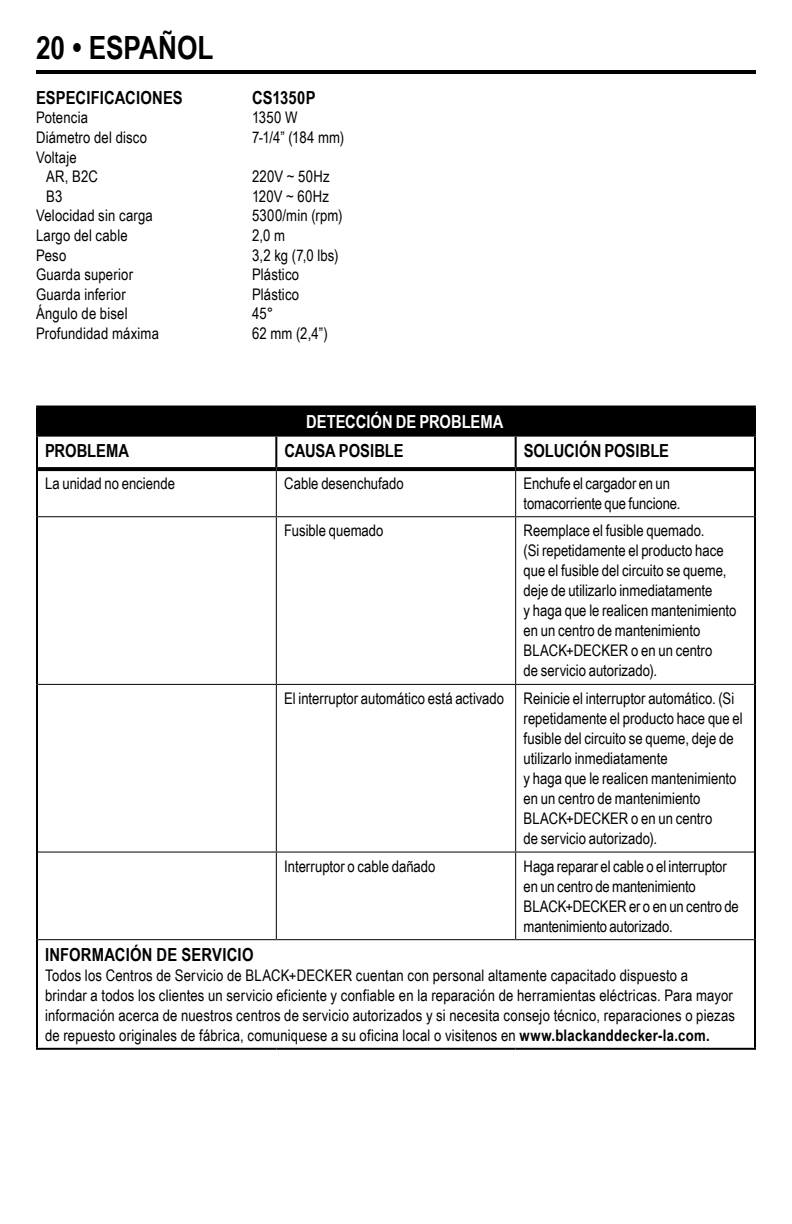
<style>
.page{position:relative;width:792px;height:1224px;background:#fff}
.page>*{position:absolute;margin:0;border:0;box-sizing:border-box;transform-origin:0 0}
.t1{font:700 32px "Arial Narrow";letter-spacing:-.005em;color:#000}
.t2{font:700 18px "Arial Narrow";letter-spacing:.005em;color:#000}
.t3{font:700 18px "Arial Narrow";color:#fff}
.t4{font:16px/20px "Arial Narrow";color:#000}
.t5{font:16px "Arial Narrow";letter-spacing:.02em;color:#000}
.s1{font-weight:700}
</style>
<div class="page">
<hr style="left:36px;top:70px;width:720px;height:4px;background:#000">
<div style="left:37px;top:407px;width:718px;height:29px;background:#000"></div>
<hr style="left:36px;top:406px;width:240px;height:2px;background:#000">
<hr style="left:36px;top:408px;width:2px;height:27px;background:#000">
<hr style="left:276px;top:406px;width:240px;height:2px;background:#000">
<hr style="left:516px;top:406px;width:240px;height:2px;background:#000">
<hr style="left:754px;top:408px;width:2px;height:27px;background:#000">
<hr style="left:36px;top:435px;width:240px;height:2px;background:#000">
<hr style="left:36px;top:437px;width:2px;height:32px;background:#000">
<hr style="left:276px;top:435px;width:240px;height:2px;background:#000">
<hr style="left:275px;top:437px;width:2px;height:30px;background:#000">
<hr style="left:516px;top:435px;width:240px;height:2px;background:#000">
<hr style="left:515px;top:437px;width:2px;height:30px;background:#000">
<hr style="left:754px;top:437px;width:2px;height:32px;background:#000">
<hr style="left:36px;top:469px;width:2px;height:48px;background:#000">
<hr style="left:754px;top:469px;width:2px;height:48px;background:#000">
<hr style="left:36px;top:517px;width:2px;height:167px;background:#000">
<hr style="left:754px;top:517px;width:2px;height:167px;background:#000">
<hr style="left:36px;top:684px;width:2px;height:168px;background:#000">
<hr style="left:754px;top:684px;width:2px;height:168px;background:#000">
<hr style="left:36px;top:852px;width:2px;height:88px;background:#000">
<hr style="left:754px;top:852px;width:2px;height:88px;background:#000">
<hr style="left:36px;top:940px;width:2px;height:108px;background:#000">
<hr style="left:36px;top:1048px;width:240px;height:2px;background:#000">
<hr style="left:276px;top:1048px;width:240px;height:2px;background:#000">
<hr style="left:516px;top:1048px;width:240px;height:2px;background:#000">
<hr style="left:276px;top:471px;width:1px;height:45px;background:#000">
<hr style="left:515px;top:471px;width:1px;height:45px;background:#000">
<hr style="left:38px;top:516px;width:238px;height:1px;background:#000">
<hr style="left:276px;top:516px;width:240px;height:1px;background:#000">
<hr style="left:276px;top:517px;width:1px;height:167px;background:#000">
<hr style="left:516px;top:516px;width:238px;height:1px;background:#000">
<hr style="left:515px;top:517px;width:1px;height:167px;background:#000">
<hr style="left:38px;top:684px;width:238px;height:1px;background:#000">
<hr style="left:276px;top:684px;width:240px;height:1px;background:#000">
<hr style="left:276px;top:685px;width:1px;height:167px;background:#000">
<hr style="left:516px;top:684px;width:238px;height:1px;background:#000">
<hr style="left:515px;top:685px;width:1px;height:167px;background:#000">
<hr style="left:38px;top:852px;width:238px;height:1px;background:#000">
<hr style="left:276px;top:852px;width:240px;height:1px;background:#000">
<hr style="left:276px;top:853px;width:1px;height:86px;background:#000">
<hr style="left:516px;top:852px;width:238px;height:1px;background:#000">
<hr style="left:515px;top:853px;width:1px;height:86px;background:#000">
<hr style="left:38px;top:939px;width:238px;height:1px;background:#000">
<hr style="left:276px;top:939px;width:240px;height:1px;background:#000">
<hr style="left:516px;top:939px;width:238px;height:1px;background:#000">
<hr style="left:754px;top:940px;width:2px;height:108px;background:#000">
<svg style="left:38px;top:467px;width:238px;height:4px"></svg>
<svg style="left:276px;top:467px;width:240px;height:4px"></svg>
<svg style="left:516px;top:467px;width:238px;height:4px"></svg>
<h1 class="t1" style="left:36px;top:24px;width:179px">20 • ESPAÑOL</h1>
<p class="t2" style="left:36px;top:84px;width:148px">ESPECIFICACIONES</p>
<p class="t2" style="left:252px;top:84px;width:65px">CS1350P</p>
<p class="t4" style="left:36px;top:107px;width:54px">Potencia</p>
<p class="t4" style="left:252px;top:107px;width:47px">1350 W</p>
<p class="t4" style="left:36px;top:127px;width:113px">Diámetro del disco</p>
<p class="t4" style="left:252px;top:127px;width:94px">7-1/4” (184 mm)</p>
<p class="t4" style="left:46px;top:147px;width:53px;text-indent:-10px">Voltaje<br>AR, B2C</p>
<p class="t4" style="left:252px;top:166px;width:79px">220V ~ 50Hz</p>
<p class="t4" style="left:46px;top:186px;width:18px">B3</p>
<p class="t4" style="left:252px;top:186px;width:78px">120V ~ 60Hz</p>
<p class="t4" style="left:36px;top:205px;width:118px">Velocidad sin carga</p>
<p class="t5" style="left:252px;top:204px;width:92px">5300/min (rpm)</p>
<p class="t4" style="left:36px;top:225px;width:93px">Largo del cable</p>
<p class="t4" style="left:252px;top:225px;width:35px">2,0 m</p>
<p class="t4" style="left:36px;top:244px;width:32px">Peso</p>
<p class="t4" style="left:252px;top:244px;width:88px">3,2 kg (7,0 lbs)</p>
<p class="t4" style="left:36px;top:264px;width:99px">Guarda superior</p>
<p class="t4" style="left:252px;top:264px;width:49px">Plástico</p>
<p class="t4" style="left:36px;top:284px;width:91px">Guarda inferior</p>
<p class="t4" style="left:252px;top:284px;width:49px">Plástico</p>
<p class="t4" style="left:36px;top:303px;width:93px">Ángulo de bisel</p>
<p class="t4" style="left:252px;top:303px;width:23px">45°</p>
<p class="t4" style="left:36px;top:323px;width:125px">Profundidad máxima</p>
<p class="t4" style="left:252px;top:323px;width:77px">62 mm (2,4”)</p>
<p class="t3" style="left:306px;top:408px;width:199px">DETECCIÓN DE PROBLEMA</p>
<p class="t2" style="left:45px;top:437px;width:86px">PROBLEMA</p>
<p class="t2" style="left:284px;top:437px;width:121px">CAUSA POSIBLE</p>
<p class="t2" style="left:524px;top:437px;width:147px">SOLUCIÓN POSIBLE</p>
<p class="t4" style="left:45px;top:473px;width:132px">La unidad no enciende</p>
<p class="t4" style="left:284px;top:473px;width:121px">Cable desenchufado</p>
<p class="t4" style="left:524px;top:473px;width:158px">Enchufe el cargador en un tomacorriente que funcione.</p>
<p class="t4" style="left:284px;top:520px;width:101px">Fusible quemado</p>
<p class="t4" style="left:524px;top:520px;width:214px">Reemplace el fusible quemado.<br>(Si repetidamente el producto hace que el fusible del circuito se queme, deje de utilizarlo inmediatamente<br>y haga que le realicen mantenimiento en un centro de mantenimiento<br>BLACK+DECKER o en un centro<br>de servicio autorizado).</p>
<p class="t4" style="left:524px;top:688px;width:221px;text-indent:-239px">El interruptor automático está activado Reinicie el interruptor automático. (Si repetidamente el producto hace que el fusible del circuito se queme, deje de utilizarlo inmediatamente<br>y haga que le realicen mantenimiento en un centro de mantenimiento BLACK+DECKER o en un centro<br>de servicio autorizado).</p>
<p class="t4" style="left:284px;top:855px;width:153px">Interruptor o cable dañado</p>
<p class="t4" style="left:524px;top:855px;width:217px">Haga reparar el cable o el interruptor en un centro de mantenimiento<br>BLACK+DECKER er o en un centro de mantenimiento autorizado.</p>
<p class="t2" style="left:45px;top:941px;width:210px">INFORMACIÓN DE SERVICIO</p>
<p class="t4" style="left:45px;top:965px;width:692px">Todos los Centros de Servicio de BLACK+DECKER cuentan con personal altamente capacitado dispuesto a<br>brindar a todos los clientes un servicio eficiente y confiable en la reparación de herramientas eléctricas. Para mayor información acerca de nuestros centros de servicio autorizados y si necesita consejo técnico, reparaciones o piezas de repuesto originales de fábrica, comuniquese a su oficina local o visitenos en <span class="s1">www.blackanddecker-la.com.</span></p>
</div>
